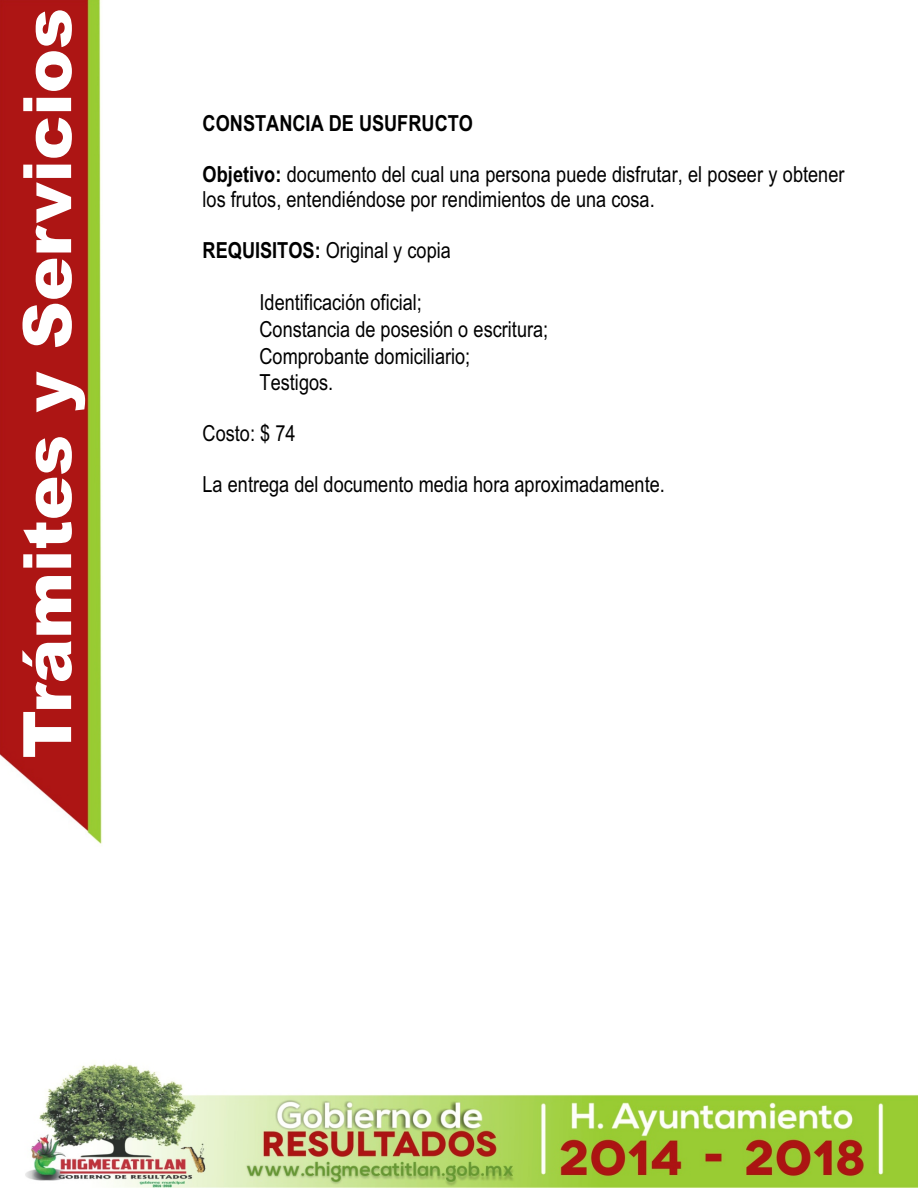
<style>
.page{position:relative;width:918px;height:1188px;background:#fff}
.page>*{position:absolute;margin:0;border:0;box-sizing:border-box;transform-origin:0 0}
.t1{font:900 66.75px "Arial";color:#fff}
.t2{font:22.2px/26.8px "Arial Narrow";color:#000}
.t3{font:700 22.2px "Arial Narrow";color:#000}
.s1{font-weight:700}
</style>
<div class="page">
<img style="left:0;top:0;width:918px;height:1188px">
<h1 class="t1" style="left:23px;top:758px;width:752px;rotate:-90deg">Trámites y Servicios</h1>
<p class="t3" style="left:203px;top:115px;width:272px">CONSTANCIA DE USUFRUCTO</p>
<p class="t2" style="left:203px;top:163px;width:643px;line-height:25.3px"><span class="s1">Objetivo:</span> documento del cual una persona puede disfrutar, el poseer y obtener los frutos, entendiéndose por rendimientos de una cosa.</p>
<p class="t2" style="left:203px;top:239px;width:250px"><span class="s1">REQUISITOS:</span> Original y copia</p>
<p class="t2" style="left:259px;top:291px;width:290px">Identificación oficial;<br>Constancia de posesión o escritura;<br>Comprobante domiciliario;<br>Testigos.</p>
<p class="t2" style="left:203px;top:422px;width:95px">Costo: $ 74</p>
<p class="t2" style="left:203px;top:473px;width:464px">La entrega del documento media hora aproximadamente.</p>
</div>
